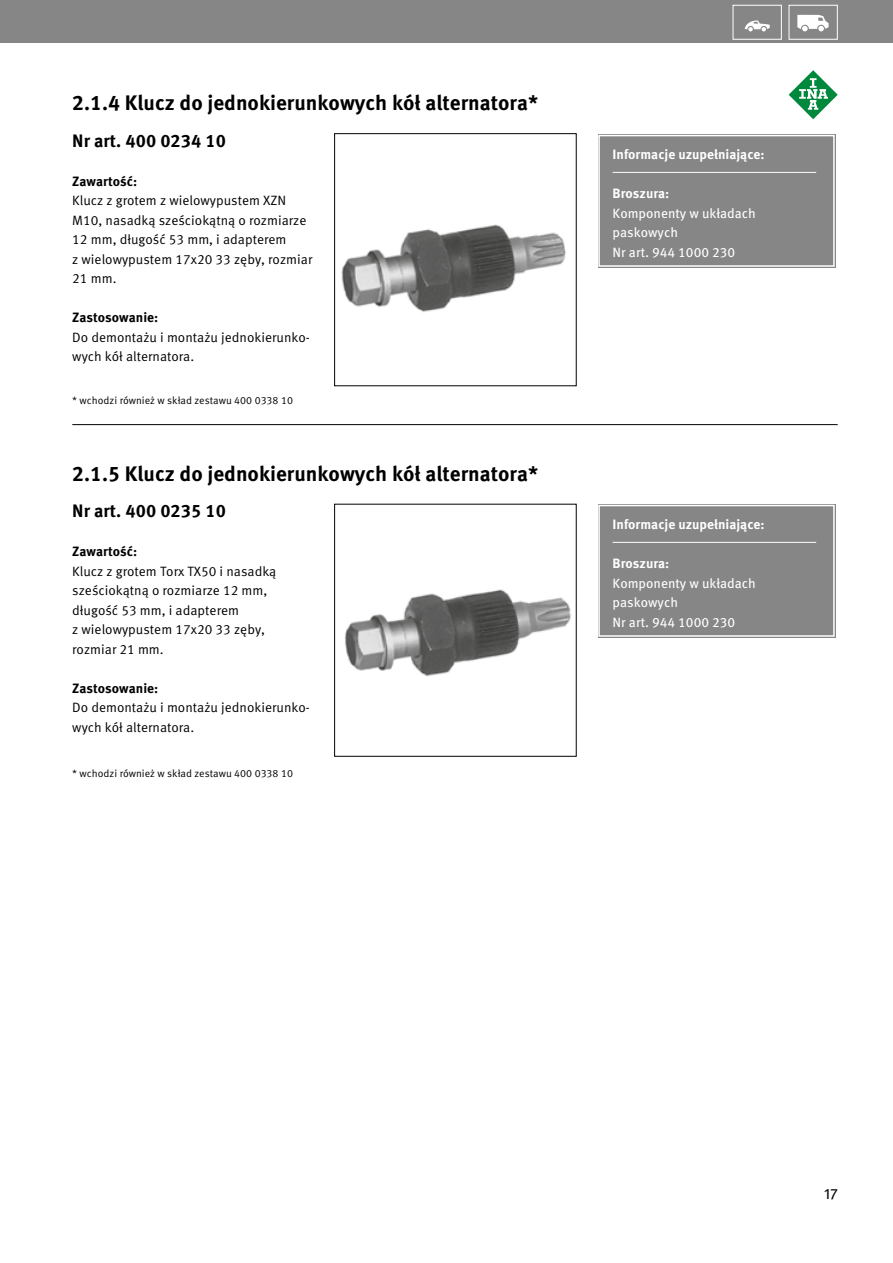
<style>
.page{position:relative;width:893px;height:1263px;background:#fff}
.page>*{position:absolute;margin:0;border:0;box-sizing:border-box;transform-origin:0 0}
.t1{font:700 21px "Meta Pro";color:#000}
.t2{font:700 18px "Meta Pro";color:#000}
.t3{font:15px "Meta Pro";color:#000}
.t4{font:13.5px/19.5px "Meta Pro Norm";color:#000}
.t5{font:13.5px/19.5px "Meta Pro";color:#fff}
.t6{font:700 13.5px "Meta Pro";color:#fff}
.t7{font:700 13.5px "Meta Pro";color:#000}
.t8{font:10.5px "Meta Pro Norm";color:#000}
</style>
<div class="page">
<div style="left:0;top:0;width:893px;height:43px;background:#868686"></div>
<svg style="left:797px;top:15px;width:32px;height:16px"></svg>
<div style="left:789px;top:5px;width:49px;height:35px;border:1px solid #fff"></div>
<div style="left:733px;top:5px;width:49px;height:35px;border:1px solid #fff"></div>
<svg style="left:745px;top:20px;width:25px;height:11px"></svg>
<svg style="left:789px;top:70px;width:49px;height:49px"></svg>
<img style="left:341px;top:224px;width:225px;height:88px">
<div style="left:334px;top:133px;width:243px;height:253px;border:1px solid #000"></div>
<img style="left:345px;top:589px;width:226px;height:88px">
<div style="left:334px;top:504px;width:243px;height:253px;border:1px solid #000"></div>
<hr style="left:72px;top:424px;width:766px;height:1px;background:#000">
<div style="left:598px;top:134px;width:238px;height:134px;background:#868686"></div>
<div style="left:598px;top:135px;width:237px;height:132px;border:1px solid #fff"></div>
<div style="left:598px;top:504px;width:238px;height:134px;background:#868686"></div>
<div style="left:598px;top:505px;width:237px;height:132px;border:1px solid #fff"></div>
<h1 class="t1" style="left:72px;top:87px;width:467px">2.1.4 Klucz do jednokierunkowych kół alternatora*</h1>
<h2 class="t2" style="left:72px;top:126px;width:155px">Nr art. 400 0234 10</h2>
<p class="t7" style="left:72px;top:170px;width:66px">Zawartość:</p>
<p class="t4" style="left:72px;top:190px;width:242px">Klucz z grotem z wielowypustem XZN<br>M10, nasadką sześciokątną o rozmiarze<br>12 mm, długość 53 mm, i adapterem<br>z wielowypustem 17x20 33 zęby, rozmiar<br>21 mm.</p>
<p class="t7" style="left:72px;top:307px;width:87px">Zastosowanie:</p>
<p class="t4" style="left:72px;top:326px;width:239px">Do demontażu i montażu jednokierunko&shy;wych kół alternatora.</p>
<p class="t8" style="left:72px;top:393px;width:222px">* wchodzi również w skład zestawu 400 0338 10</p>
<h1 class="t1" style="left:72px;top:457px;width:467px">2.1.5 Klucz do jednokierunkowych kół alternatora*</h1>
<h2 class="t2" style="left:72px;top:497px;width:155px">Nr art. 400 0235 10</h2>
<p class="t7" style="left:72px;top:541px;width:66px">Zawartość:</p>
<p class="t4" style="left:72px;top:561px;width:206px">Klucz z grotem Torx TX50 i nasadką sześciokątną o rozmiarze 12 mm, długość 53 mm, i adapterem<br>z wielowypustem 17x20 33 zęby, rozmiar 21 mm.</p>
<p class="t7" style="left:72px;top:678px;width:87px">Zastosowanie:</p>
<p class="t4" style="left:72px;top:697px;width:239px">Do demontażu i montażu jednokierunko&shy;wych kół alternatora.</p>
<p class="t8" style="left:72px;top:765px;width:222px">* wchodzi również w skład zestawu 400 0338 10</p>
<p class="t6" style="left:613px;top:144px;width:154px">Informacje uzupełniające:</p>
<p class="t6" style="left:613px;top:183px;width:58px">Broszura:</p>
<p class="t5" style="left:613px;top:202px;width:145px">Komponenty w układach paskowych<br>Nr art. 944 1000 230</p>
<p class="t6" style="left:613px;top:514px;width:154px">Informacje uzupełniające:</p>
<p class="t6" style="left:613px;top:553px;width:58px">Broszura:</p>
<p class="t5" style="left:613px;top:572px;width:145px">Komponenty w układach paskowych<br>Nr art. 944 1000 230</p>
<p class="t3" style="left:824px;top:1182px;width:15px">17</p>
</div>
